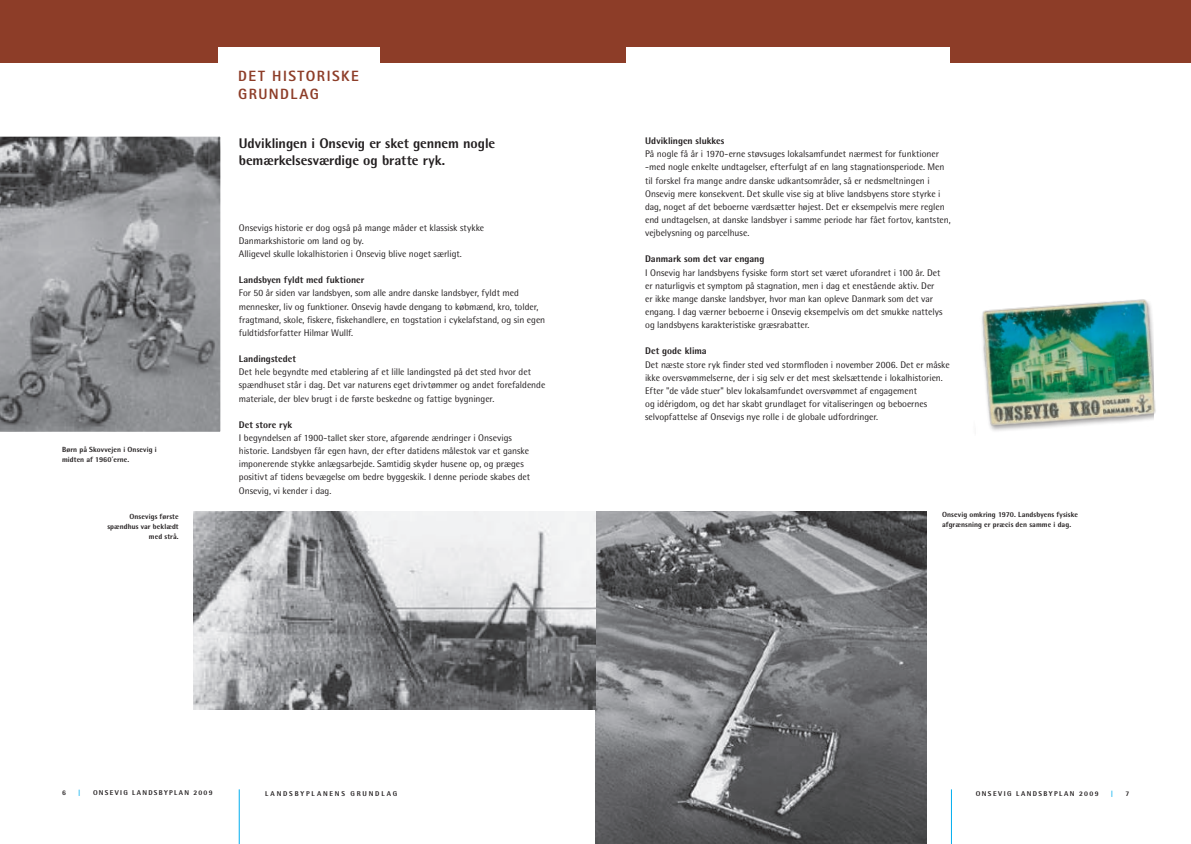
<style>
.page{position:relative;width:1191px;height:844px;background:#fff}
.page>*{position:absolute;margin:0;border:0;box-sizing:border-box;transform-origin:0 0}
.t1{font:800 14.88px/17.8px "Rotis Sans Serif";letter-spacing:.095em;color:#8d3d28}
.t2{font:800 14px/17.5px "Rotis Semi Sans";letter-spacing:-.005em;color:#231f20}
.t3{font:9.62px/13.1px "Rotis Semi Sans";letter-spacing:-.005em;color:#231f20}
.t4{font:800 9.62px "Rotis Semi Sans";color:#231f20}
.t5{font:800 7.44px/10.1px "Rotis Semi Sans";letter-spacing:.01em;color:#231f20}
.t6{font:800 7px "Rotis Semi Sans";letter-spacing:.195em;color:#231f20}
.t7{font:800 7px "Rotis Semi Sans";color:#00aeef}
</style>
<div class="page">
<hr style="left:239px;top:789px;width:1px;height:54px;background:#00aeef">
<hr style="left:951px;top:789px;width:1px;height:54px;background:#00aeef">
<div style="left:595px;top:0;width:596px;height:62px;background:#8d3d28"></div>
<div style="left:626px;top:47px;width:323px;height:42px;background:#fff"></div>
<div style="left:0;top:0;width:595px;height:62px;background:#8d3d28"></div>
<div style="left:218px;top:47px;width:161px;height:42px;background:#fff"></div>
<img style="left:595px;top:511px;width:331px;height:332px">
<img style="left:193px;top:511px;width:402px;height:198px">
<svg style="left:0;top:136px;width:221px;height:296px;background:#898a8d"></svg>
<img style="left:982px;top:299px;width:174px;height:132px">
<p class="t5" style="left:62px;top:444px;width:96px">Børn på Skovvejen i Onsevig i midten af 1960´erne.</p>
<p class="t5" style="left:107px;top:511px;width:73px;text-align:right">Onsevigs første spændhus var beklædt med strå.</p>
<h1 class="t1" style="left:238px;top:67px;width:121px">DET HISTORISKE<br>GRUNDLAG</h1>
<h2 class="t2" style="left:239px;top:134px;width:258px">Udviklingen i Onsevig er sket gennem nogle bemærkelsesværdige og bratte ryk.</h2>
<p class="t3" style="left:239px;top:221px;width:247px">Onsevigs historie er dog også på mange måder et klassisk stykke<br>Danmarkshistorie om land og by.<br>Alligevel skulle lokalhistorien i Onsevig blive noget særligt.</p>
<p class="t4" style="left:239px;top:274px;width:127px">Landsbyen fyldt med fuktioner</p>
<p class="t3" style="left:239px;top:286px;width:308px">For 50 år siden var landsbyen, som alle andre danske landsbyer, fyldt med mennesker, liv og funktioner. Onsevig havde dengang to købmænd, kro, tolder, fragtmand, skole, fiskere, fiskehandlere, en togstation i cykelafstand, og sin egen fuldtidsforfatter Hilmar Wullf.</p>
<p class="t4" style="left:239px;top:353px;width:59px">Landingstedet</p>
<p class="t3" style="left:239px;top:365px;width:308px">Det hele begyndte med etablering af et lille landingsted på det sted hvor det spændhuset står i dag. Det var naturens eget drivtømmer og andet forefaldende materiale, der blev brugt i de første beskedne og fattige bygninger.</p>
<p class="t4" style="left:239px;top:418px;width:55px">Det store ryk</p>
<p class="t3" style="left:239px;top:431px;width:293px">I begyndelsen af 1900-tallet sker store, afgørende ændringer i Onsevigs historie. Landsbyen får egen havn, der efter datidens målestok var et ganske imponerende stykke anlægsarbejde. Samtidig skyder husene op, og præges positivt af tidens bevægelse om bedre byggeskik. I denne periode skabes det Onsevig, vi kender i dag.</p>
<p class="t4" style="left:645px;top:135px;width:81px">Udviklingen slukkes</p>
<p class="t3" style="left:645px;top:147px;width:307px">På nogle få år i 1970-erne støvsuges lokalsamfundet nærmest for funktioner -med nogle enkelte undtagelser, efterfulgt af en lang stagnationsperiode. Men til forskel fra mange andre danske udkantsområder, så er nedsmeltningen i Onsevig mere konsekvent. Det skulle vise sig at blive landsbyens store styrke i dag, noget af det beboerne værdsætter højest. Det er eksempelvis mere reglen end undtagelsen, at danske landsbyer i samme periode har fået fortov, kantsten, vejbelysning og parcelhuse.</p>
<p class="t4" style="left:645px;top:253px;width:121px">Danmark som det var engang</p>
<p class="t3" style="left:645px;top:265px;width:299px">I Onsevig har landsbyens fysiske form stort set været uforandret i 100 år. Det er naturligvis et symptom på stagnation, men i dag et enestående aktiv. Der er ikke mange danske landsbyer, hvor man kan opleve Danmark som det var engang. I dag værner beboerne i Onsevig eksempelvis om det smukke nattelys og landsbyens karakteristiske græsrabatter.</p>
<p class="t4" style="left:645px;top:345px;width:63px">Det gode klima</p>
<p class="t3" style="left:645px;top:357px;width:306px">Det næste store ryk finder sted ved stormfloden i november 2006. Det er måske ikke oversvømmelserne, der i sig selv er det mest skelsættende i lokalhistorien.<br>Efter "de våde stuer" blev lokalsamfundet oversvømmet af engagement<br>og idérigdom, og det har skabt grundlaget for vitaliseringen og beboernes selvopfattelse af Onsevigs nye rolle i de globale udfordringer.</p>
<p class="t5" style="left:942px;top:509px;width:137px">Onsevig omkring 1970. Landsbyens fysiske afgrænsning er præcis den samme i dag.</p>
<p class="t6" style="left:62px;top:788px;width:5px">6</p>
<p class="t7" style="left:78px;top:788px;width:4px">|</p>
<p class="t6" style="left:93px;top:788px;width:121px">ONSEVIG LANDSBYPLAN 2009</p>
<p class="t6" style="left:265px;top:788px;width:13px">L andsbyplanens</p>
<p class="t6" style="left:350px;top:788px;width:25px">gr undlag</p>
<p class="t6" style="left:976px;top:788px;width:124px">ONSEVIG LANDSBYPLAN 2009</p>
<p class="t7" style="left:1110px;top:788px;width:4px">|</p>
<p class="t6" style="left:1125px;top:788px;width:5px">7</p>
</div>
